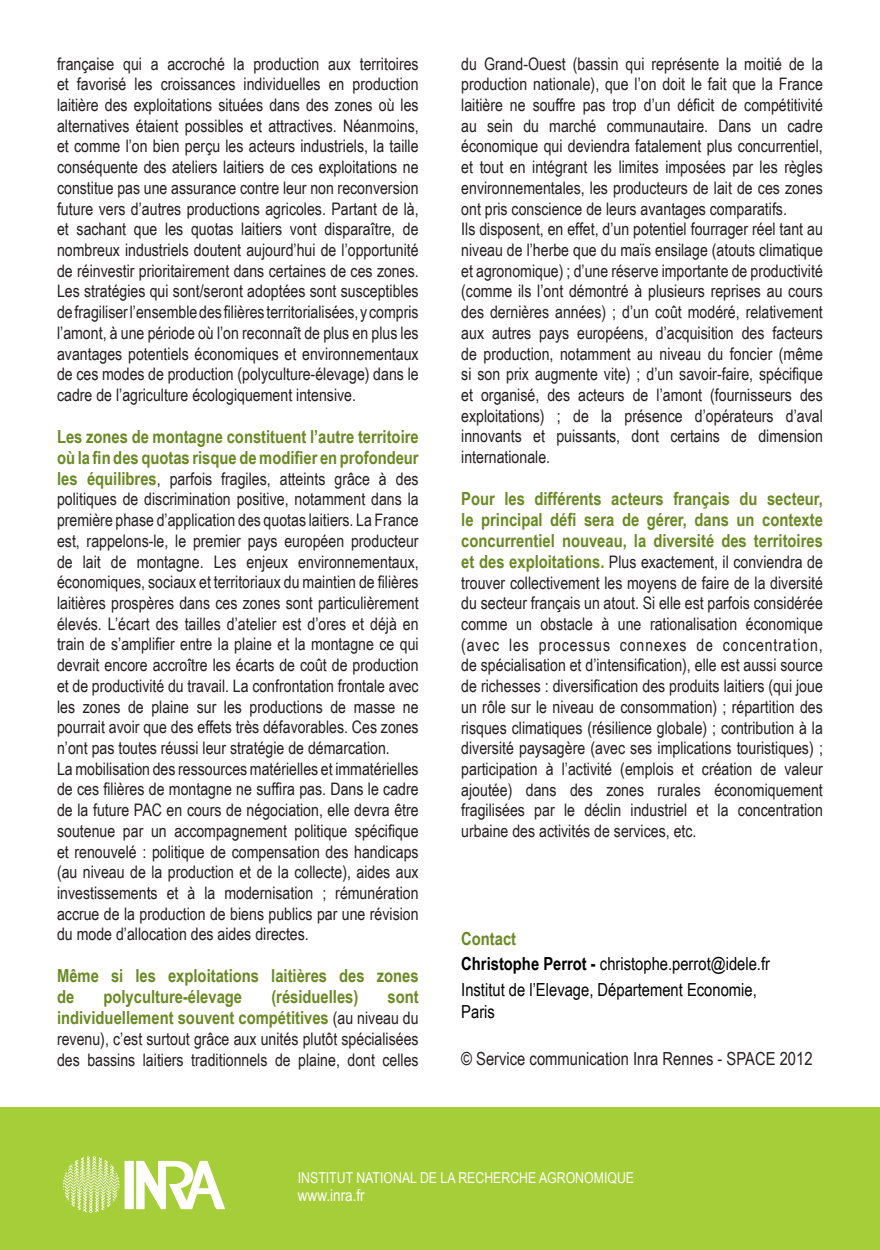
<style>
.page{position:relative;width:880px;height:1250px;background:#fff}
.page>*{position:absolute;margin:0;border:0;box-sizing:border-box;transform-origin:0 0}
.t1{font:700 18px/21px "Arial Narrow";color:#6a8922}
.t2{font:18px/21.6px "Arial Narrow";color:#000}
.t3{font:18px "Arial Narrow";color:#231f20}
.t4{font:17.25px/20.7px "Arial Narrow";color:#231f20;text-align:justify}
.t5{font:16.5px "Arial Narrow";color:#fff}
.t6{font:15px "Arial Narrow";color:#fff}
.s1{font-weight:700;font-size:18px;color:#6a8922}
.s2{font-weight:400;font-size:17.25px;color:#231f20}
.s3{font-weight:700}
</style>
<div class="page">
<div style="left:0;top:1107px;width:879px;height:142px;background:#a6ce39"></div>
<svg style="left:63px;top:1156px;width:56px;height:56px"></svg>
<div style="left:124px;top:1160px;width:10px;height:48px;background:#fff"></div>
<svg style="left:136px;top:1160px;width:89px;height:49px"></svg>
<p class="t4" style="left:57px;top:53px;width:363px">française qui a accroché la production aux territoires et favorisé les croissances individuelles en production laitière des exploitations situées dans des zones où les alternatives étaient possibles et attractives. Néanmoins, et comme l’on bien perçu les acteurs industriels, la taille conséquente des ateliers laitiers de ces exploitations ne constitue pas une assurance contre leur non reconversion future vers d’autres productions agricoles. Partant de là, et sachant que les quotas laitiers vont disparaître, de nombreux industriels doutent aujourd’hui de l’opportunité de réinvestir prioritairement dans certaines de ces zones.<br>Les stratégies qui sont/seront adoptées sont susceptibles de fragiliser l’ensemble des filières territorialisées, y compris l’amont, à une période où l’on reconnaît de plus en plus les avantages potentiels économiques et environnementaux de ces modes de production (polyculture-élevage) dans le cadre de l’agriculture écologiquement intensive.</p>
<p class="t1" style="left:57px;top:425px;width:363px">Les zones de montagne constituent l’autre territoire où la fin des quotas risque de modifier en profondeur</p>
<p class="t4" style="left:57px;top:467px;width:363px"><span class="s1">les équilibres</span>, parfois fragiles, atteints grâce à des politiques de discrimination positive, notamment dans la première phase d’application des quotas laitiers. La France est, rappelons-le, le premier pays européen producteur de lait de montagne. Les enjeux environnementaux, économiques, sociaux et territoriaux du maintien de filières laitières prospères dans ces zones sont particulièrement élevés. L’écart des tailles d’atelier est d’ores et déjà en train de s’amplifier entre la plaine et la montagne ce qui devrait encore accroître les écarts de coût de production et de productivité du travail. La confrontation frontale avec les zones de plaine sur les productions de masse ne pourrait avoir que des effets très défavorables. Ces zones n’ont pas toutes réussi leur stratégie de démarcation.</p>
<p class="t4" style="left:57px;top:757px;width:363px">La mobilisation des ressources matérielles et immatérielles de ces filières de montagne ne suffira pas. Dans le cadre de la future PAC en cours de négociation, elle devra être soutenue par un accompagnement politique spécifique et renouvelé : politique de compensation des handicaps (au niveau de la production et de la collecte), aides aux investissements et à la modernisation ; rémunération accrue de la production de biens publics par une révision du mode d’allocation des aides directes.</p>
<p class="t1" style="left:57px;top:964px;width:363px">Même si les exploitations laitières des zones de</p>
<p class="t1" style="left:103px;top:985px;width:140px">polyculture-élevage</p>
<p class="t1" style="left:271px;top:985px;width:88px">(résiduelles)</p>
<p class="t1" style="left:57px;top:985px;width:363px;text-align:right">sont<br>individuellement souvent compétitives <span class="s2">(au niveau du</span></p>
<p class="t4" style="left:57px;top:1027px;width:363px">revenu), c’est surtout grâce aux unités plutôt spécialisées des bassins laitiers traditionnels de plaine, dont celles</p>
<p class="t4" style="left:461px;top:53px;width:363px">du Grand-Ouest (bassin qui représente la moitié de la production nationale), que l’on doit le fait que la France laitière ne souffre pas trop d’un déficit de compétitivité au sein du marché communautaire. Dans un cadre économique qui deviendra fatalement plus concurrentiel, et tout en intégrant les limites imposées par les règles environnementales, les producteurs de lait de ces zones ont pris conscience de leurs avantages comparatifs.</p>
<p class="t4" style="left:461px;top:218px;width:363px">Ils disposent, en effet, d’un potentiel fourrager réel tant au niveau de l’herbe que du maïs ensilage (atouts climatique et agronomique) ; d’une réserve importante de productivité (comme ils l’ont démontré à plusieurs reprises au cours des dernières années) ; d’un coût modéré, relativement aux autres pays européens, d’acquisition des facteurs de production, notamment au niveau du foncier (même si son prix augmente vite) ; d’un savoir-faire, spécifique et organisé, des acteurs de l’amont (fournisseurs des exploitations) ; de la présence d’opérateurs d’aval innovants et puissants, dont certains de dimension internationale.</p>
<p class="t1" style="left:461px;top:487px;width:363px;text-align:justify">Pour les différents acteurs français du secteur, le principal défi sera de gérer, dans un contexte concurrentiel nouveau, la diversité des territoires</p>
<p class="t4" style="left:461px;top:551px;width:363px"><span class="s1">et des exploitations.</span> Plus exactement, il conviendra de trouver collectivement les moyens de faire de la diversité du secteur français un atout. Si elle est parfois considérée comme un obstacle à une rationalisation économique (avec les processus connexes de concentration, de spécialisation et d’intensification), elle est aussi source de richesses : diversification des produits laitiers (qui joue un rôle sur le niveau de consommation) ; répartition des risques climatiques (résilience globale) ; contribution à la diversité paysagère (avec ses implications touristiques) ; participation à l’activité (emplois et création de valeur ajoutée) dans des zones rurales économiquement fragilisées par le déclin industriel et la concentration urbaine des activités de services, etc.</p>
<p class="t1" style="left:461px;top:926px;width:56px">Contact</p>
<p class="t2" style="left:461px;top:952px;width:310px"><span class="s3">Christophe Perrot -</span> christophe.perrot@idele.fr</p>
<p class="t2" style="left:461px;top:978px;width:297px">Institut de l’Elevage, Département Economie,<br>Paris</p>
<p class="t3" style="left:461px;top:1045px;width:353px">© Service communication Inra Rennes - SPACE 2012</p>
<p class="t6" style="left:298px;top:1166px;width:338px">INSTITUT NATIONAL DE LA RECHERCHE AGRONOMIQUE</p>
<p class="t5" style="left:298px;top:1182px;width:68px">www.inra.fr</p>
</div>
